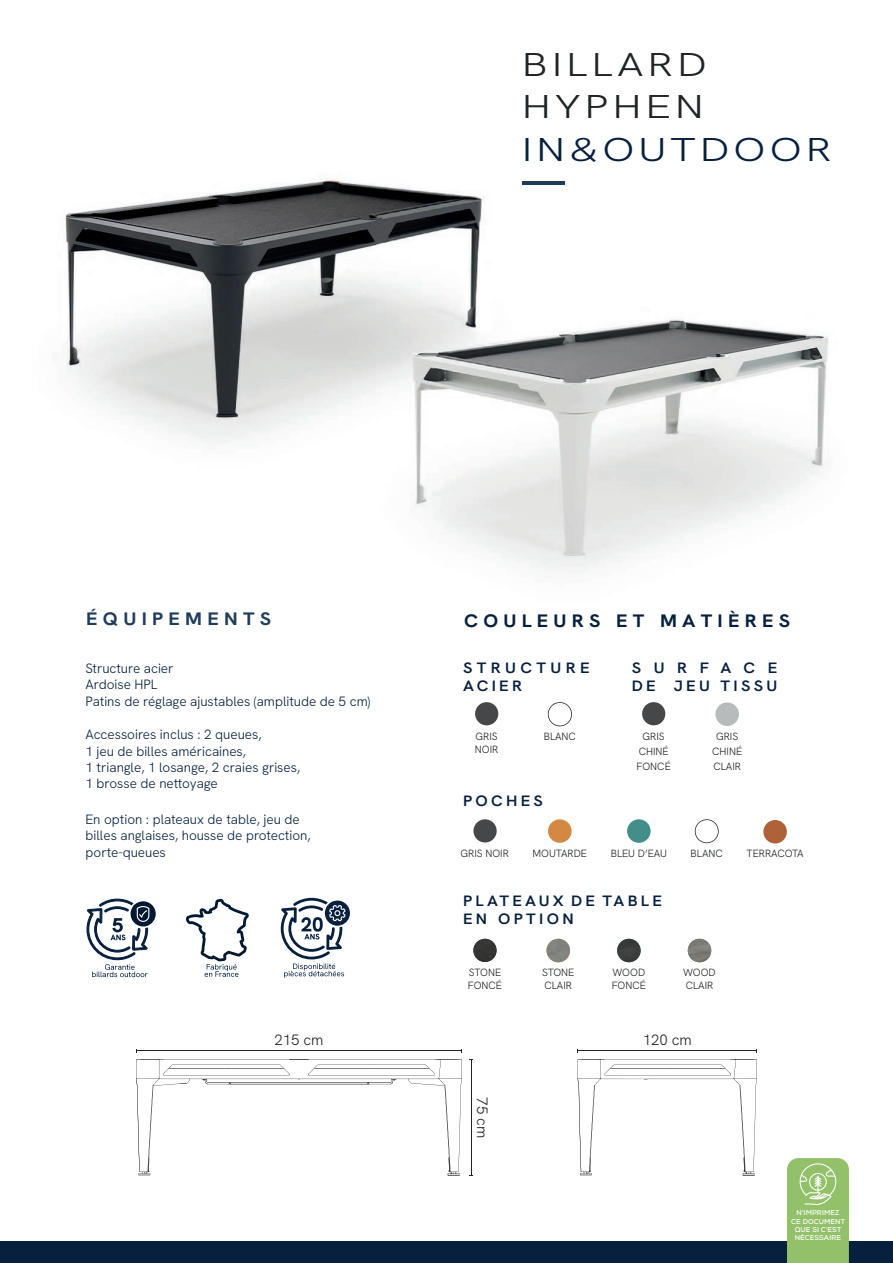
<style>
.page{position:relative;width:893px;height:1263px;background:#fff}
.page>*{position:absolute;margin:0;border:0;box-sizing:border-box;transform-origin:0 0}
.t1{font:300 33px/42.6px "Hanken Grotesk";letter-spacing:.1em;color:#202426;scale:1.3 1}
.t2{font:300 33px "Hanken Grotesk";letter-spacing:.1em;color:#07203e;scale:1.3 1}
.t3{font:700 18px "Hanken Grotesk";letter-spacing:.265em;color:#07203e;scale:1.1 1}
.t4{font:700 18px "Hanken Grotesk";letter-spacing:.265em;color:#203c5b;scale:1.1 1}
.t5{font:600 15px/18px "Hanken Grotesk";letter-spacing:.2em;color:#07203e;scale:1.1 1}
.t6{font:300 15px "Hanken Grotesk";color:#202426}
.t7{font:600 15px/18px "Hanken Grotesk";letter-spacing:.265em;color:#07203e;scale:1.1 1}
.t8{font:300 13.5px/16.2px "Hanken Grotesk";color:#07203e}
.t9{font:300 10.5px/12.9px "Hanken Grotesk";color:#202426}
.t10{font:700 7.05px/8.4px "Nexa";letter-spacing:.015em;color:#fff;text-align:center}
</style>
<div class="page">
<img style="left:65px;top:178px;width:311px;height:266px">
<img style="left:432px;top:184px;width:397px;height:390px">
<img style="left:376px;top:184px;width:136px;height:327px">
<svg style="left:136px;top:1059px;width:326px;height:117px"></svg>
<hr style="left:471px;top:1059px;width:1px;height:116px;background:#202426">
<hr style="left:136px;top:1050px;width:326px;height:1px;background:#202426">
<hr style="left:578px;top:1050px;width:179px;height:1px;background:#202426">
<svg style="left:577px;top:1059px;width:180px;height:117px"></svg>
<svg style="left:695px;top:819px;width:24px;height:24px"></svg>
<div style="left:763px;top:820px;width:24px;height:23px;background:#af6239;border-radius:50%"></div>
<div style="left:473px;top:819px;width:24px;height:23px;background:#454749;border-radius:50%"></div>
<div style="left:548px;top:819px;width:24px;height:24px;background:#d38844;border-radius:50%"></div>
<div style="left:627px;top:819px;width:24px;height:24px;background:#438e8b;border-radius:50%"></div>
<img style="left:473px;top:939px;width:24px;height:23px;border-radius:12px">
<img style="left:546px;top:939px;width:24px;height:23px;border-radius:12px">
<img style="left:617px;top:939px;width:24px;height:23px;border-radius:12px">
<img style="left:688px;top:939px;width:23px;height:23px;border-radius:12px">
<div style="left:475px;top:702px;width:23px;height:23px;background:#454749;border-radius:50%"></div>
<div style="left:642px;top:702px;width:23px;height:23px;background:#454749;border-radius:50%"></div>
<svg style="left:548px;top:702px;width:24px;height:24px"></svg>
<div style="left:715px;top:702px;width:24px;height:24px;background:#b8bbbb;border-radius:50%"></div>
<hr style="left:522px;top:181px;width:43px;height:3px;background:#203c5b">
<div style="left:0;top:1242px;width:893px;height:21px;background:#07203e"></div>
<svg style="left:186px;top:899px;width:63px;height:78px"></svg>
<svg style="left:86px;top:898px;width:70px;height:79px"></svg>
<svg style="left:281px;top:898px;width:69px;height:80px"></svg>
<svg style="left:787px;top:1158px;width:62px;height:105px;background:#98c473"></svg>
<h1 class="t1" style="left:522px;top:42px;width:143px">BILLARD<br>HYPHEN</h1>
<h1 class="t2" style="left:522px;top:128px;width:240px">IN&amp;OUTDOOR</h1>
<h2 class="t4" style="left:86px;top:608px;width:170px">ÉQUIPEMENTS</h2>
<h2 class="t3" style="left:464px;top:609px;width:298px">COULEURS ET MATIÈRES</h2>
<p class="t8" style="left:86px;top:660px;width:286px">Structure acier<br>Ardoise HPL<br>Patins de réglage ajustables (amplitude de 5 cm)</p>
<p class="t8" style="left:86px;top:726px;width:216px">Accessoires inclus : 2 queues,<br>1 jeu de billes américaines,<br>1 triangle, 1 losange, 2 craies grises,<br>1 brosse de nettoyage</p>
<p class="t8" style="left:86px;top:811px;width:227px">En option : plateaux de table, jeu de billes anglaises, housse de protection, porte-queues</p>
<p class="t7" style="left:463px;top:659px;width:117px">STRUCTURE<br>ACIER</p>
<p class="t5" style="left:632px;top:659px;width:134px">SURFACE<br>DE JEU TISSU</p>
<p class="t9" style="left:475px;top:729px;width:25px">GRIS<br>NOIR</p>
<p class="t9" style="left:637px;top:728px;width:36px;line-height:14.9px;text-align:center">GRIS<br>CHINÉ<br>FONCÉ</p>
<p class="t9" style="left:544px;top:729px;width:34px">BLANC</p>
<p class="t9" style="left:712px;top:728px;width:32px;line-height:14.9px;text-align:center">GRIS<br>CHINÉ<br>CLAIR</p>
<p class="t5" style="left:463px;top:791px;width:74px">POCHES</p>
<p class="t9" style="left:460px;top:847px;width:50px">GRIS NOIR</p>
<p class="t9" style="left:533px;top:846px;width:56px">MOUTARDE</p>
<p class="t9" style="left:611px;top:846px;width:58px">BLEU D’EAU</p>
<p class="t9" style="left:746px;top:847px;width:59px">TERRACOTA</p>
<p class="t5" style="left:463px;top:892px;width:182px">PLATEAUX DE TABLE<br>EN OPTION</p>
<p class="t9" style="left:691px;top:847px;width:34px">BLANC</p>
<p class="t9" style="left:468px;top:966px;width:36px">STONE<br>FONCÉ</p>
<p class="t9" style="left:542px;top:966px;width:34px">STONE<br>CLAIR</p>
<p class="t9" style="left:612px;top:966px;width:36px">WOOD<br>FONCÉ</p>
<p class="t9" style="left:683px;top:966px;width:34px">WOOD<br>CLAIR</p>
<p class="t6" style="left:274px;top:1030px;width:51px">215 cm</p>
<p class="t6" style="left:643px;top:1030px;width:51px">120 cm</p>
<p class="t6" style="left:492px;top:1097px;width:42px;rotate:90deg">75 cm</p>
<p class="t10" style="left:791px;top:1208px;width:55px">N’IMPRIMEZ<br>CE DOCUMENT<br>QUE SI C’EST<br>NÉCESSAIRE</p>
</div>
